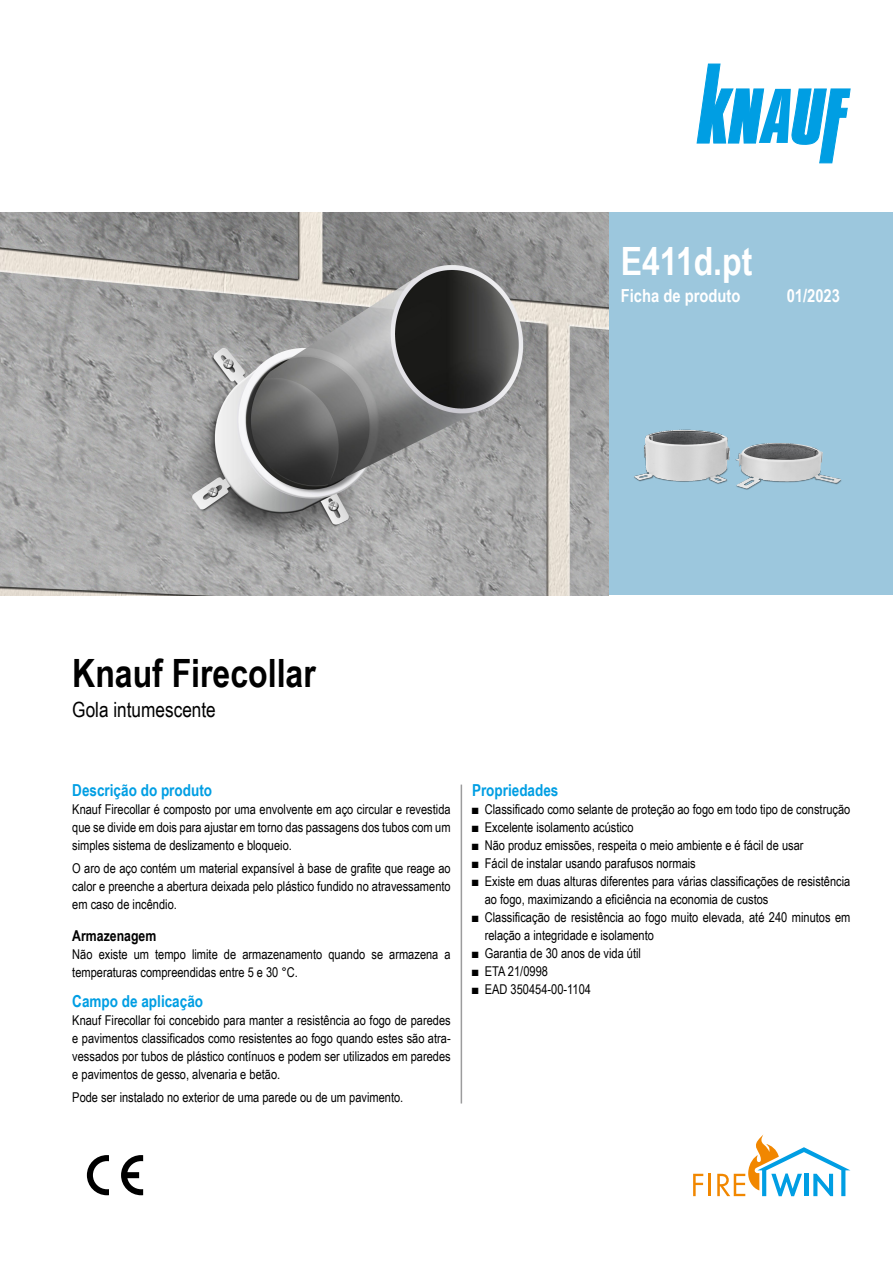
<style>
.page{position:relative;width:893px;height:1263px;background:#fff}
.page>*{position:absolute;margin:0;border:0;box-sizing:border-box;transform-origin:0 0}
.Línea_de_título_1{font:700 39px "Arial Narrow";color:#000}
.Portada_Título{font:700 39px "Arial Narrow";color:#fff}
.Línea_de_título_3{font:21px "Arial Narrow";color:#000}
.Portada_Descripción{font:700 18px "Arial Narrow";color:#fff}
.Redacción_Título_1{font:700 16.5px "Arial Narrow";color:#009ee3}
.Redacción_Título_2{font:700 15px "Arial Narrow";color:#000}
.Básico_mayor_espacio{font:13.5px/18px "Arial Narrow";color:#000;text-align:justify}
</style>
<div class="page">
<svg style="left:697px;top:64px;width:153px;height:99px"></svg>
<svg style="left:693px;top:1174px;width:10px;height:22px"></svg>
<hr style="left:708px;top:1174px;width:3px;height:22px;background:#f18700">
<svg style="left:717px;top:1134px;width:133px;height:62px"></svg>
<svg style="left:87px;top:1155px;width:22px;height:40px"></svg>
<svg style="left:121px;top:1155px;width:22px;height:40px"></svg>
<hr style="left:461px;top:784px;width:1px;height:319px;background:#9c9c9d">
<div style="left:608px;top:213px;width:285px;height:382px;background:#9cc7dd"></div>
<img style="left:0;top:213px;width:608px;height:382px">
<img style="left:634px;top:429px;width:208px;height:61px">
<p class="Portada_Título" style="left:621px;top:232px;width:133px">E411d.pt</p>
<p class="Portada_Descripción" style="left:621px;top:282px;width:121px">Ficha de produto</p>
<p class="Portada_Descripción" style="left:787px;top:282px;width:55px">01/2023</p>
<p class="Línea_de_título_1" style="left:72px;top:644px;width:245px">Knauf Firecollar</p>
<p class="Línea_de_título_3" style="left:72px;top:694px;width:145px">Gola intumescente</p>
<p class="Redacción_Título_1" style="left:72px;top:778px;width:141px">Descrição do produto</p>
<p class="Básico_mayor_espacio" style="left:72px;top:800px;width:380px">Knauf Firecollar é composto por uma envolvente em aço circular e revestida que se divide em dois para ajustar em torno das passagens dos tubos com um simples sistema de deslizamento e bloqueio.</p>
<p class="Básico_mayor_espacio" style="left:72px;top:859px;width:380px">O aro de aço contém um material expansível à base de grafite que reage ao calor e preenche a abertura deixada pelo plástico fundido no atravessamento em caso de incêndio.</p>
<p class="Redacción_Título_2" style="left:72px;top:924px;width:86px">Armazenagem</p>
<p class="Básico_mayor_espacio" style="left:72px;top:945px;width:380px">Não existe um tempo limite de armazenamento quando se armazena a temperaturas compreendidas entre 5 e 30 °C.</p>
<p class="Redacción_Título_1" style="left:72px;top:989px;width:132px">Campo de aplicação</p>
<p class="Básico_mayor_espacio" style="left:72px;top:1011px;width:380px">Knauf Firecollar foi concebido para manter a resistência ao fogo de paredes e pavimentos classificados como resistentes ao fogo quando estes são atra&shy;vessados por tubos de plástico contínuos e podem ser utilizados em paredes e pavimentos de gesso, alvenaria e betão.</p>
<p class="Básico_mayor_espacio" style="left:72px;top:1087px;width:333px">Pode ser instalado no exterior de uma parede ou de um pavimento.</p>
<p class="Redacción_Título_1" style="left:472px;top:778px;width:88px">Propriedades</p>
<p class="Básico_mayor_espacio" style="left:472px;top:800px;width:380px">■ Classificado como selante de proteção ao fogo em todo tipo de construção</p>
<p class="Básico_mayor_espacio" style="left:472px;top:818px;width:163px">■ Excelente isolamento acústico</p>
<p class="Básico_mayor_espacio" style="left:472px;top:836px;width:333px">■ Não produz emissões, respeita o meio ambiente e é fácil de usar</p>
<p class="Básico_mayor_espacio" style="left:472px;top:854px;width:225px">■ Fácil de instalar usando parafusos normais</p>
<p class="Básico_mayor_espacio" style="left:485px;top:872px;width:367px;text-indent:-13px">■ Existe em duas alturas diferentes para várias classificações de resistência ao fogo, maximizando a eficiência na economia de custos</p>
<p class="Básico_mayor_espacio" style="left:485px;top:908px;width:367px;text-indent:-13px">■ Classificação de resistência ao fogo muito elevada, até 240 minutos em relação a integridade e isolamento</p>
<p class="Básico_mayor_espacio" style="left:472px;top:944px;width:171px">■ Garantia de 30 anos de vida útil</p>
<p class="Básico_mayor_espacio" style="left:472px;top:962px;width:77px">■ ETA 21/0998</p>
<p class="Básico_mayor_espacio" style="left:472px;top:980px;width:121px">■ EAD 350454-00-1104</p>
</div>
